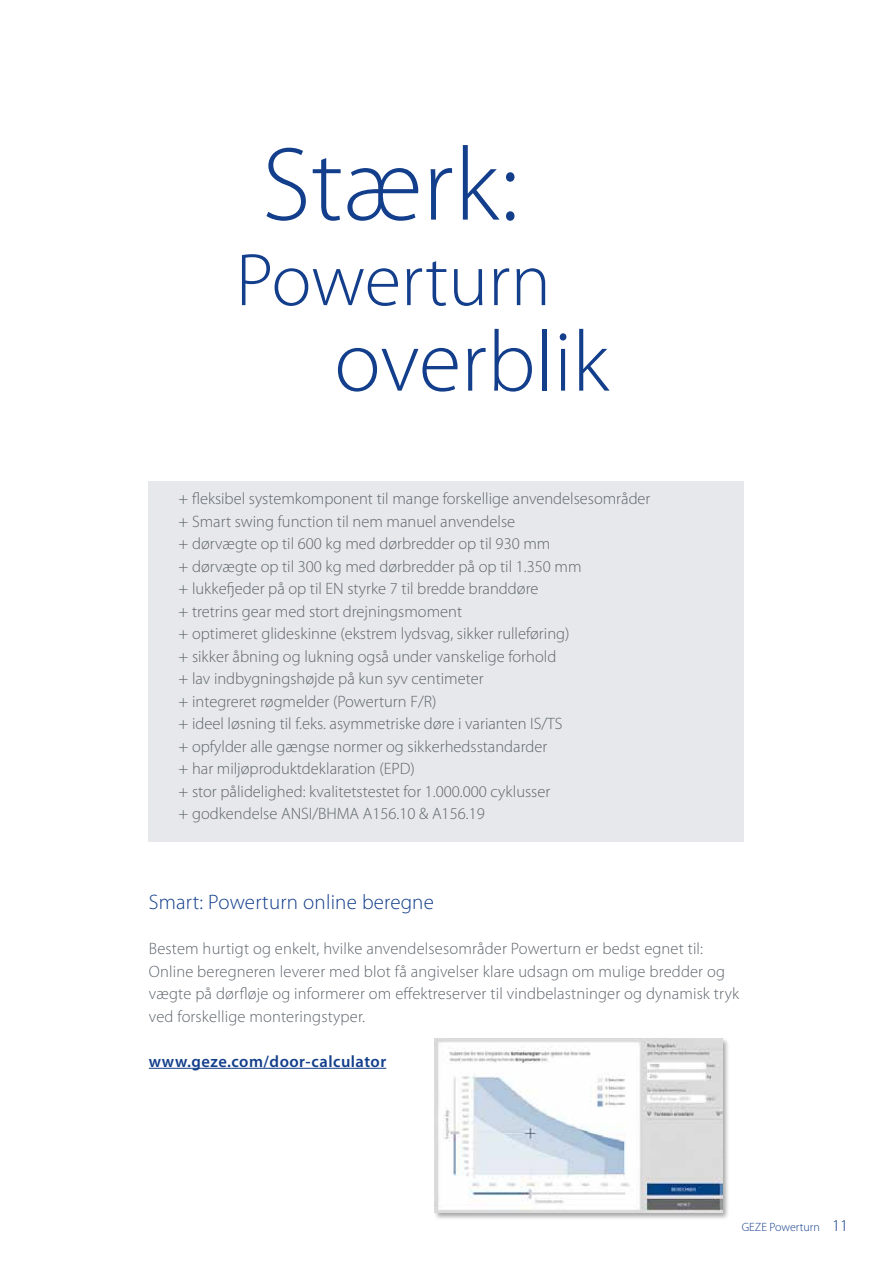
<style>
.page{position:relative;width:893px;height:1263px;background:#fff}
.page>*{position:absolute;margin:0;border:0;box-sizing:border-box;transform-origin:0 0}
.t1{font:300 105px "Myriad Pro";color:#123e8b}
.t2{font:300 87px "Myriad Pro";color:#123e8b}
.t3{font:300 75px "Myriad Pro";color:#123e8b}
.t4{font:300 21px "Myriad Pro";letter-spacing:.01em;color:#123e8b}
.t5{font:300 16.5px/22.5px "Myriad Pro";color:#5d656c}
.t6{font:600 16.5px "Myriad Pro";letter-spacing:.03em;color:#123e8b}
.t7{font:300 12px "Myriad Pro";color:#123e8b}
.s1{font-size:16.5px}
</style>
<div class="page">
<div style="left:149px;top:482px;width:595px;height:360px;background:#e6e8eb"></div>
<div style="left:433px;top:1037px;width:297px;height:183px;background:#000;opacity:.35"></div>
<img style="left:435px;top:1039px;width:287px;height:174px">
<hr style="left:149px;top:1068px;width:237px;height:1px;background:#123e8b">
<h1 class="t1" style="left:262px;top:121px;width:258px">Stærk:</h1>
<h3 class="t3" style="left:236px;top:235px;width:317px">Powerturn</h3>
<h2 class="t2" style="left:334px;top:309px;width:276px">overblik</h2>
<p class="t5" style="left:179px;top:487px;width:473px">+ fleksibel systemkomponent til mange forskellige anvendelsesområder + Smart swing function til nem manuel anvendelse<br>+ dørvægte op til 600 kg med dørbredder op til 930 mm<br>+ dørvægte op til 300 kg med dørbredder på op til 1.350 mm<br>+ lukkefjeder på op til EN styrke 7 til bredde branddøre<br>+ tretrins gear med stort drejningsmoment<br>+ optimeret glideskinne (ekstrem lydsvag, sikker rulleføring)<br>+ sikker åbning og lukning også under vanskelige forhold<br>+ lav indbygningshøjde på kun syv centimeter<br>+ integreret røgmelder (Powerturn F/R)<br>+ ideel løsning til f.eks. asymmetriske døre i varianten IS/TS<br>+ opfylder alle gængse normer og sikkerhedsstandarder<br>+ har miljøproduktdeklaration (EPD)<br>+ stor pålidelighed: kvalitetstestet for 1.000.000 cyklusser<br>+ godkendelse ANSI/BHMA A156.10 &amp; A156.19</p>
<p class="t4" style="left:149px;top:889px;width:287px">Smart: Powerturn online beregne</p>
<p class="t5" style="left:149px;top:937px;width:592px">Bestem hurtigt og enkelt, hvilke anvendelsesområder Powerturn er bedst egnet til:<br>Online beregneren leverer med blot få angivelser klare udsagn om mulige bredder og vægte på dørfløje og informerer om effektreserver til vindbelastninger og dynamisk tryk ved forskellige monteringstyper.</p>
<p class="t6" style="left:149px;top:1050px;width:239px">www.geze.com/door-calculator</p>
<p class="t7" style="left:742px;top:1220px;width:108px">GEZE Powerturn <span class="s1">11</span></p>
</div>
